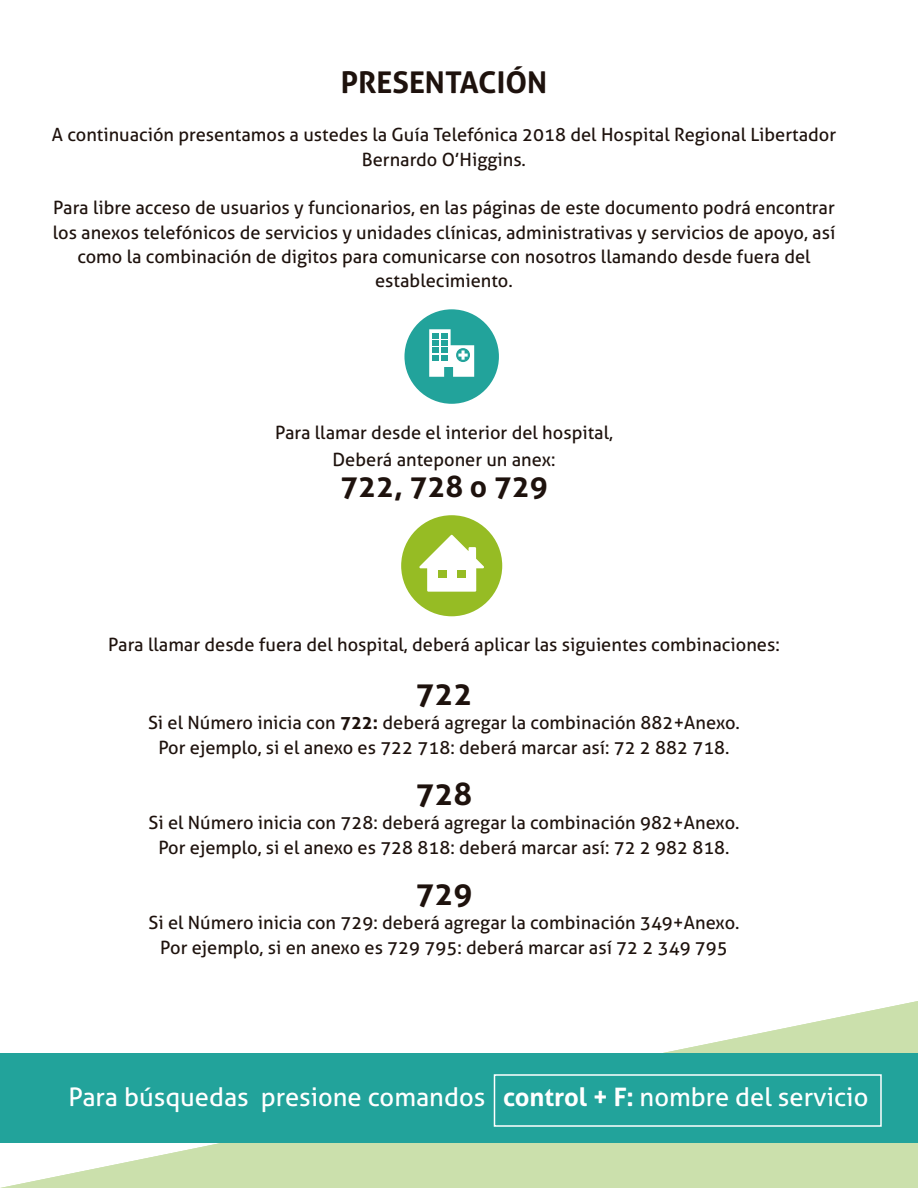
<style>
.page{position:relative;width:918px;height:1188px;background:#fff}
.page>*{position:absolute;margin:0;border:0;box-sizing:border-box;transform-origin:0 0}
.t1{font:700 31.5px "Aller";color:#1e120d}
.t2{font:700 30px "Aller";color:#1e120d}
.t3{font:25.5px "Aller";color:#fff}
.t4{font:18.3px/24.3px "Aller";color:#1e120d;text-align:center}
.s1{font-weight:700}
</style>
<div class="page">
<svg style="left:404px;top:309px;width:95px;height:95px"></svg>
<svg style="left:401px;top:515px;width:101px;height:101px"></svg>
<svg style="left:0;top:1001px;width:918px;height:187px"></svg>
<div style="left:0;top:1053px;width:918px;height:90px;background:#22a39b"></div>
<div style="left:494px;top:1074px;width:388px;height:53px;border:2px solid #fff"></div>
<h2 class="t2" style="left:341px;top:63px;width:208px">PRESENTACIÓN</h2>
<p class="t4" style="left:52px;top:123px;width:786px">A continuación presentamos a ustedes la Guía Telefónica 2018 del Hospital Regional Libertador<br>Bernardo O’Higgins.</p>
<p class="t4" style="left:53px;top:196px;width:784px">Para libre acceso de usuarios y funcionarios, en las páginas de este documento podrá encontrar los anexos telefónicos de servicios y unidades clínicas, administrativas y servicios de apoyo, así como la combinación de digitos para comunicarse con nosotros llamando desde fuera del establecimiento.</p>
<p class="t4" style="left:275px;top:419px;width:339px;line-height:27px">Para llamar desde el interior del hospital,<br>Deberá anteponer un anex:</p>
<h2 class="t2" style="left:340px;top:468px;width:209px">722, 728 o 729</h2>
<p class="t4" style="left:108px;top:632px;width:673px">Para llamar desde fuera del hospital, deberá aplicar las siguientes combinaciones:</p>
<h1 class="t1" style="left:416px;top:674px;width:58px">722</h1>
<p class="t4" style="left:148px;top:711px;width:593px">Si el Número inicia con <span class="s1">722:</span> deberá agregar la combinación 882+Anexo.<br>Por ejemplo, si el anexo es 722 718: deberá marcar así: 72 2 882 718.</p>
<h1 class="t1" style="left:416px;top:774px;width:58px">728</h1>
<p class="t4" style="left:148px;top:811px;width:593px">Si el Número inicia con 728: deberá agregar la combinación 982+Anexo.<br>Por ejemplo, si el anexo es 728 818: deberá marcar así: 72 2 982 818.</p>
<h1 class="t1" style="left:416px;top:874px;width:58px">729</h1>
<p class="t4" style="left:148px;top:911px;width:593px">Si el Número inicia con 729: deberá agregar la combinación 349+Anexo.<br>Por ejemplo, si en anexo es 729 795: deberá marcar así 72 2 349 795</p>
<h3 class="t3" style="left:68px;top:1082px;width:802px">Para búsquedas presione comandos <span class="s1">control + F:</span> nombre del servicio</h3>
</div>
